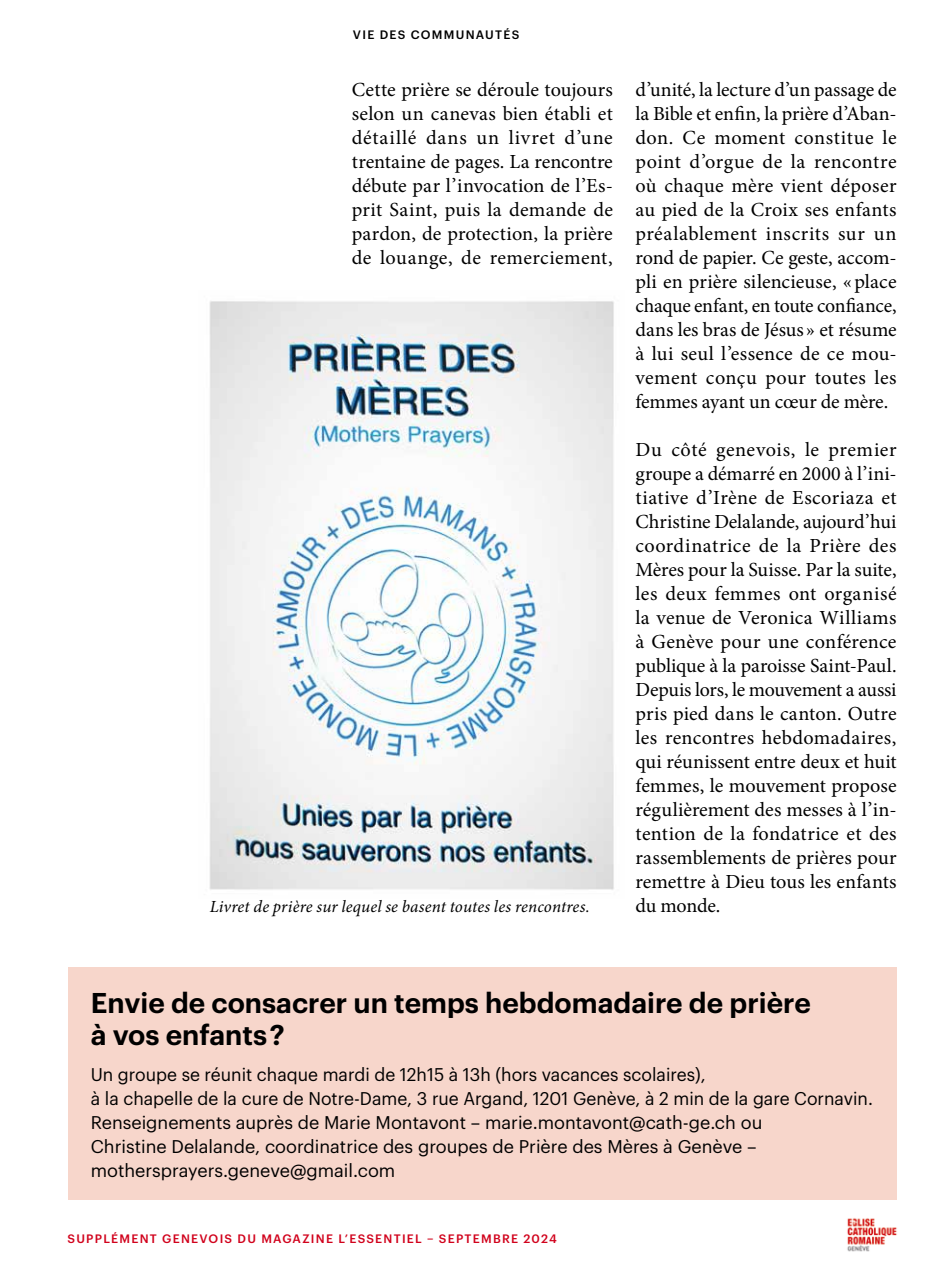
<style>
.page{position:relative;width:942px;height:1276px;background:#fff}
.page>*{position:absolute;margin:0;border:0;box-sizing:border-box;transform-origin:0 0}
.t1{font:600 28px/32px "Graphik";color:#000}
.t2{font:20px/24px "Minion Pro";letter-spacing:.005em;color:#000;text-align:justify}
.t3{font:18px/24px "Graphik";color:#000}
.t4{font:italic 17px "Minion Pro";letter-spacing:.005em;color:#000}
.t5{font:500 12px "Graphik";letter-spacing:.105em;color:#d1021c}
.t6{font:500 12px "Graphik";letter-spacing:.105em;color:#000}
</style>
<div class="page">
<img style="left:847px;top:1218px;width:50px;height:34px">
<div style="left:68px;top:967px;width:828px;height:233px;background:#f7d6cb"></div>
<img style="left:209px;top:301px;width:405px;height:589px">
<p class="t6" style="left:353px;top:26px;width:168px">VIE DES COMMUNAUTÉS</p>
<p class="t2" style="left:351px;top:78px;width:262px">Cette prière se déroule toujours selon un canevas bien établi et détaillé dans un livret d’une trentaine de pages. La rencontre débute par l’invocation de l’Es&shy;prit Saint, puis la demande de pardon, de protection, la prière de louange, de remerciement,</p>
<p class="t2" style="left:635px;top:78px;width:262px">d’unité, la lecture d’un passage de la Bible et enfin, la prière d’Aban&shy;don. Ce moment constitue le point d’orgue de la rencontre où chaque mère vient déposer au pied de la Croix ses enfants préalablement inscrits sur un rond de papier. Ce geste, accom&shy;pli en prière silencieuse, « place chaque enfant, en toute confiance, dans les bras de Jésus» et résume à lui seul l’essence de ce mou&shy;vement conçu pour toutes les femmes ayant un cœur de mère.</p>
<p class="t2" style="left:635px;top:438px;width:262px">Du côté genevois, le premier groupe a démarré en 2000 à l’ini&shy;tiative d’Irène de Escoriaza et Christine Delalande, aujourd’hui coordinatrice de la Prière des Mères pour la Suisse. Par la suite, les deux femmes ont organisé la venue de Veronica Williams à Genève pour une conférence publique à la paroisse Saint-Paul.<br>Depuis lors, le mouvement a aussi pris pied dans le canton. Outre les rencontres hebdomadaires, qui réunissent entre deux et huit femmes, le mouvement propose régulièrement des messes à l’in&shy;tention de la fondatrice et des rassemblements de prières pour remettre à Dieu tous les enfants</p>
<p class="t4" style="left:210px;top:895px;width:381px">Livret de prière sur lequel se basent toutes les rencontres.</p>
<p class="t2" style="left:635px;top:894px;width:86px">du monde.</p>
<h1 class="t1" style="left:91px;top:984px;width:721px">Envie de consacrer un temps hebdomadaire de prière à vos enfants ?</h1>
<p class="t3" style="left:91px;top:1060px;width:783px">Un groupe se réunit chaque mardi de 12h15 à 13h (hors vacances scolaires),<br>à la chapelle de la cure de Notre-Dame, 3 rue Argand, 1201 Genève, à 2 min de la gare Cornavin.<br>Renseignements auprès de Marie Montavont – marie.montavont@cath-ge.ch ou<br>Christine Delalande, coordinatrice des groupes de Prière des Mères à Genève – mothersprayers.geneve@gmail.com</p>
<p class="t5" style="left:67px;top:1229px;width:490px">SUPPLÉMENT GENEVOIS DU MAGAZINE L’ESSENTIEL – SEPTEMBRE 2024</p>
</div>
